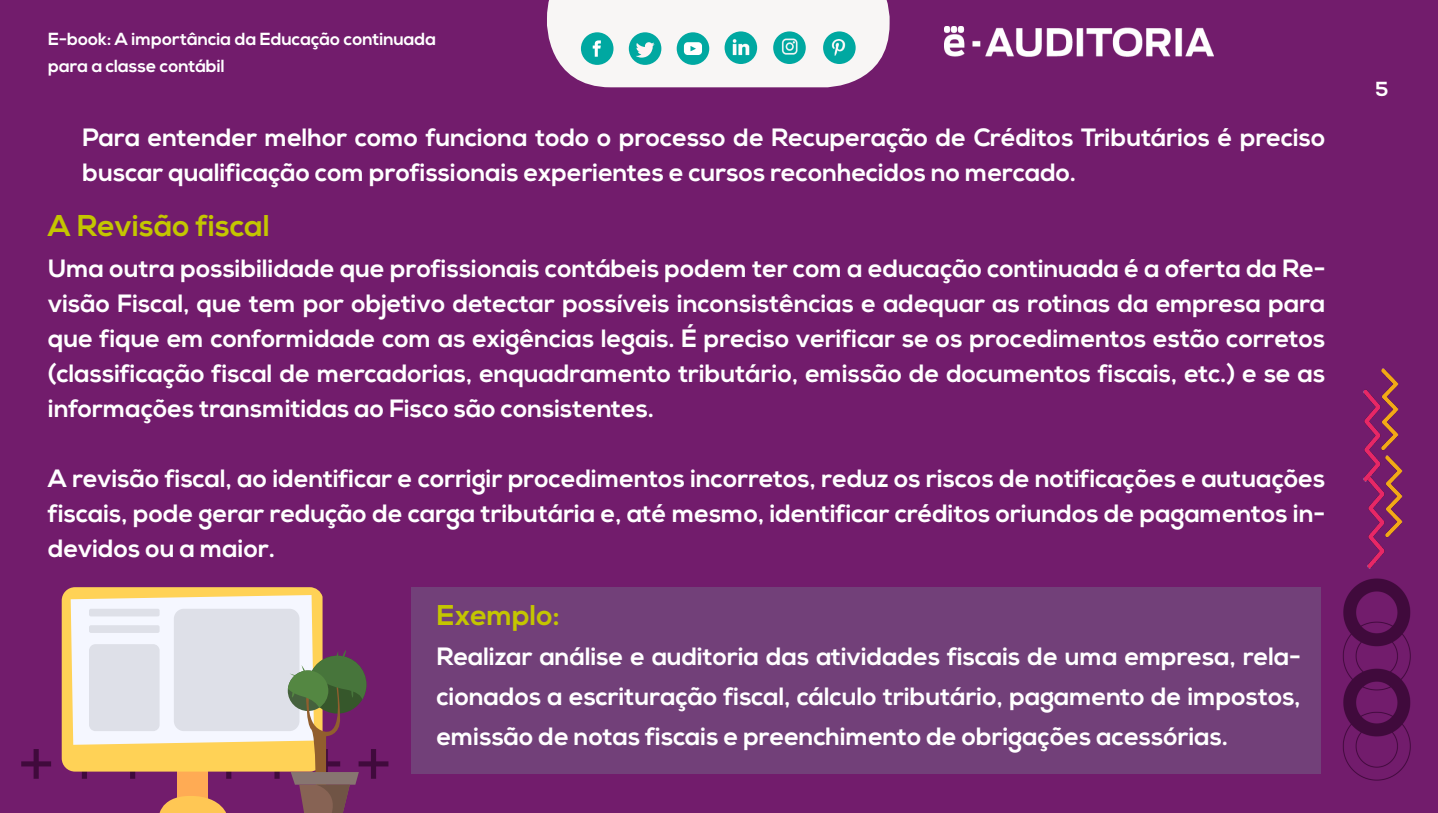
<style>
.page{position:relative;width:1438px;height:813px;background:#fff}
.page>*{position:absolute;margin:0;border:0;box-sizing:border-box;transform-origin:0 0}
.t1{font:700 30px "Nexa";letter-spacing:.005em;color:#c4c600}
.t2{font:700 28.5px "Nexa";color:#c4c600}
.t3{font:700 25px/35px "Nexa";color:#fff;text-align:justify}
.t4{font:700 20.38px "Nexa";color:#fff}
.t5{font:700 17.5px/27.5px "Nexa";color:#fff}
</style>
<div class="page">
<div style="left:0;top:0;width:1438px;height:812px;background:#721c6c"></div>
<svg style="left:547px;top:0;width:342px;height:87px"></svg>
<div style="left:773px;top:31px;width:32px;height:33px;background:#00a8a1;border-radius:50%"></div>
<img style="left:781px;top:39px;width:17px;height:15px">
<div style="left:823px;top:31px;width:32px;height:33px;background:#00a8a1;border-radius:50%"></div>
<img style="left:831px;top:40px;width:15px;height:16px">
<img style="left:944px;top:26px;width:269px;height:31px">
<img style="left:1318px;top:451px;width:120px;height:120px">
<div style="left:411px;top:587px;width:909px;height:187px;background:#724079"></div>
<img style="left:1314px;top:364px;width:120px;height:120px">
<svg style="left:62px;top:587px;width:260px;height:184px;background:#f9cb56"></svg>
<svg style="left:71px;top:595px;width:295px;height:217px"></svg>
<p class="t5" style="left:48px;top:26px;width:389px">E-book: A importância da Educação continuada para a classe contábil</p>
<p class="t3" style="left:83px;top:121px;width:1244px">Para entender melhor como funciona todo o processo de Recuperação de Créditos Tributários é preciso buscar qualificação com profissionais experientes e cursos reconhecidos no mercado.</p>
<p class="t1" style="left:48px;top:208px;width:223px">A Revisão fiscal</p>
<p class="t3" style="left:48px;top:252px;width:1278px">Uma outra possibilidade que profissionais contábeis podem ter com a educação continuada é a oferta da Re&shy;visão Fiscal, que tem por objetivo detectar possíveis inconsistências e adequar as rotinas da empresa para que fique em conformidade com as exigências legais. É preciso verificar se os procedimentos estão corretos (classificação fiscal de mercadorias, enquadramento tributário, emissão de documentos fiscais, etc.) e se as informações transmitidas ao Fisco são consistentes.</p>
<p class="t3" style="left:48px;top:462px;width:1278px">A revisão fiscal, ao identificar e corrigir procedimentos incorretos, reduz os riscos de notificações e autuações fiscais, pode gerar redução de carga tributária e, até mesmo, identificar créditos oriundos de pagamentos in&shy;devidos ou a maior.</p>
<p class="t2" style="left:437px;top:599px;width:124px">Exemplo:</p>
<p class="t3" style="left:437px;top:637px;width:865px;line-height:40px">Realizar análise e auditoria das atividades fiscais de uma empresa, rela&shy;cionados a escrituração fiscal, cálculo tributário, pagamento de impostos, emissão de notas fiscais e preenchimento de obrigações acessórias.</p>
<p class="t4" style="left:1375px;top:77px;width:14px">5</p>
</div>
